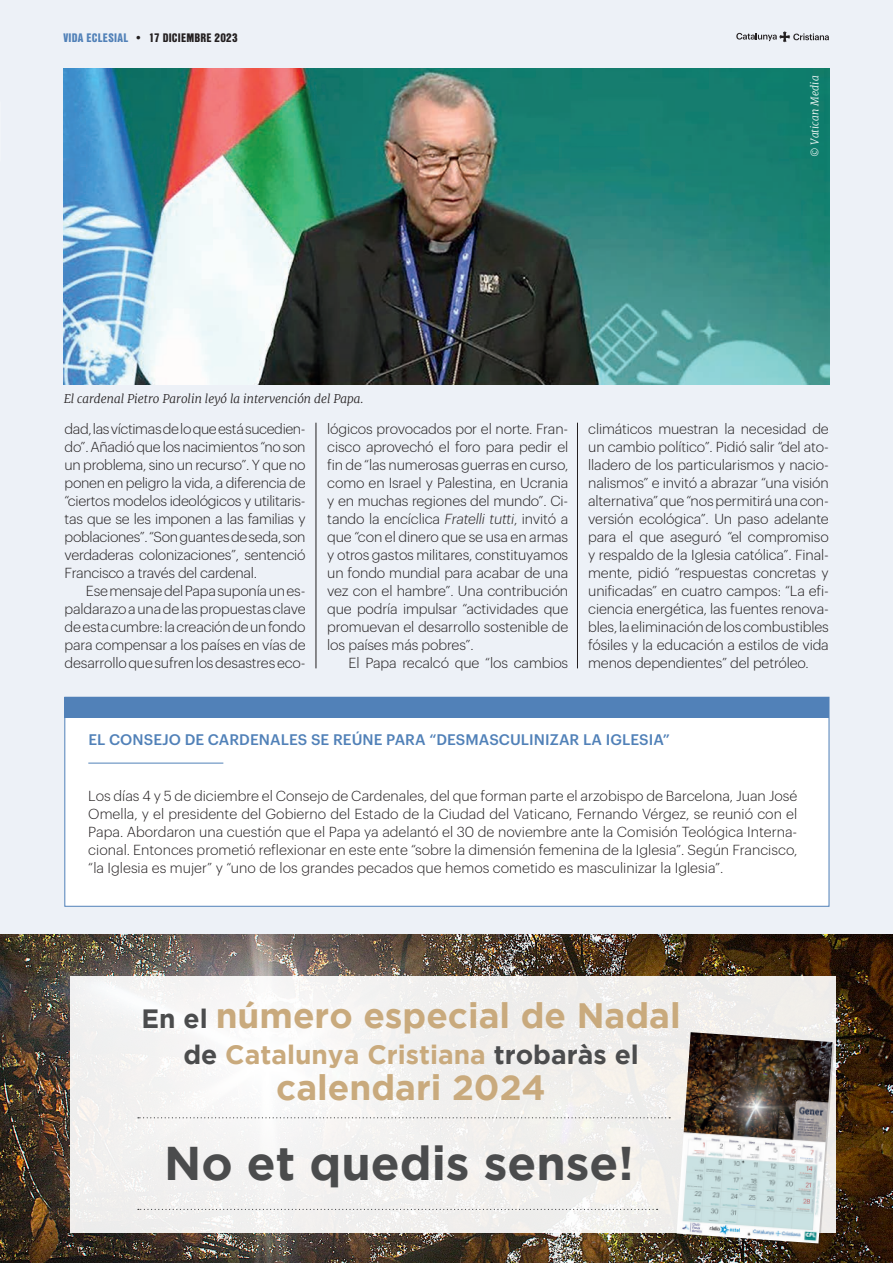
<style>
.page{position:relative;width:893px;height:1263px;background:#fff}
.page>*{position:absolute;margin:0;border:0;box-sizing:border-box;transform-origin:0 0}
.t1{font:700 47.25px "Gotham";color:#4b4c4d}
.t2{font:700 35.25px "Gotham";color:#c9aa7d}
.t3{font:700 26.4px "Gotham";color:#c9aa7d}
.t4{font:500 15px "Graphik";letter-spacing:.005em;color:#5181b8}
.TEXTO_PPAL_ESP_V_E{font:300 14.25px/18px "Graphik";letter-spacing:-.01em;color:#231f20;text-align:justify}
.PEU_FOTO{font:italic 300 12px "Merriweather";color:#231f20}
.t5{font:900 12px "Nimbus San Con LOT";letter-spacing:.02em;color:#231f20}
.CODINACHPETIT{font:italic 300 10.5px "Merriweather";letter-spacing:.01em;color:#fff}
.s1{color:#5181b8}
.s2{font-style:italic}
.s3{font-size:26.4px;color:#4b4c4d}
.s4{color:#4b4c4d}
</style>
<div class="page">
<div style="left:0;top:0;width:893px;height:935px;background:#edf1f7"></div>
<img style="left:64px;top:68px;width:765px;height:316px">
<hr style="left:316px;top:423px;width:1px;height:245px;background:#231f20">
<div style="left:65px;top:697px;width:764px;height:209px;background:#fff"></div>
<div style="left:64px;top:697px;width:765px;height:20px;background:#5181b8"></div>
<hr style="left:88px;top:763px;width:135px;height:1px;background:#5181b8">
<hr style="left:577px;top:423px;width:1px;height:245px;background:#231f20">
<img style="left:0;top:934px;width:893px;height:329px">
<div style="left:70px;top:976px;width:766px;height:256px;background:#f2f1ef"></div>
<div style="left:678px;top:1034px;width:156px;height:211px;background:#231f20;opacity:.2"></div>
<img style="left:677px;top:1032px;width:155px;height:211px">
<svg style="left:138px;top:1209px;width:520px;height:1px"></svg>
<svg style="left:138px;top:1117px;width:532px;height:1px"></svg>
<svg style="left:736px;top:31px;width:93px;height:11px"></svg>
<p class="t5" style="left:63px;top:28px;width:176px"><span class="s1">VIDA ECLESIAL</span> • 17 DICIEMBRE 2023</p>
<p class="CODINACHPETIT" style="left:808px;top:157px;width:83px;rotate:-90deg">© Vatican Media</p>
<p class="PEU_FOTO" style="left:64px;top:391px;width:301px">El cardenal Pietro Parolin leyó la intervención del Papa.</p>
<p class="TEXTO_PPAL_ESP_V_E" style="left:65px;top:419px;width:242px">dad, las víctimas de lo que está sucedien&shy;do”. Añadió que los nacimientos “no son un problema, sino un recurso”. Y que no ponen en peligro la vida, a diferencia de “ciertos modelos ideológicos y utilitaris&shy;tas que se les imponen a las familias y poblaciones”. “Son guantes de seda, son verdaderas colonizaciones”, sentenció Francisco a través del cardenal.</p>
<p class="TEXTO_PPAL_ESP_V_E" style="left:65px;top:581px;width:242px;text-indent:21px">Ese mensaje del Papa suponía un es&shy;paldarazo a una de las propuestas clave de esta cumbre: la creación de un fondo para compensar a los países en vías de desarrollo que sufren los desastres eco-</p>
<p class="TEXTO_PPAL_ESP_V_E" style="left:327px;top:419px;width:242px">lógicos provocados por el norte. Fran&shy;cisco aprovechó el foro para pedir el fin de “las numerosas guerras en curso, como en Israel y Palestina, en Ucrania y en muchas regiones del mundo”. Ci&shy;tando la encíclica <span class="s2">Fratelli tutti</span>, invitó a que “con el dinero que se usa en armas y otros gastos militares, constituyamos un fondo mundial para acabar de una vez con el hambre”. Una contribución que podría impulsar “actividades que promuevan el desarrollo sostenible de los países más pobres”.</p>
<p class="TEXTO_PPAL_ESP_V_E" style="left:349px;top:653px;width:221px">El Papa recalcó que “los cambios</p>
<p class="TEXTO_PPAL_ESP_V_E" style="left:588px;top:419px;width:242px">climáticos muestran la necesidad de un cambio político”. Pidió salir “del ato&shy;lladero de los particularismos y nacio&shy;nalismos” e invitó a abrazar “una visión alternativa” que “nos permitirá una con&shy;versión ecológica”. Un paso adelante para el que aseguró “el compromiso y respaldo de la Iglesia católica”. Final&shy;mente, pidió “respuestas concretas y unificadas” en cuatro campos: “La efi&shy;ciencia energética, las fuentes renova&shy;bles, la eliminación de los combustibles fósiles y la educación a estilos de vida menos dependientes” del petróleo.</p>
<p class="t4" style="left:88px;top:728px;width:583px">EL CONSEJO DE CARDENALES SE REÚNE PARA “DESMASCULINIZAR LA IGLESIA”</p>
<p class="TEXTO_PPAL_ESP_V_E" style="left:88px;top:786px;width:710px">Los días 4 y 5 de diciembre el Consejo de Cardenales, del que forman parte el arzobispo de Barcelona, Juan José Omella, y el presidente del Gobierno del Estado de la Ciudad del Vaticano, Fernando Vérgez, se reunió con el Papa. Abordaron una cuestión que el Papa ya adelantó el 30 de noviembre ante la Comisión Teológica Interna&shy;cional. Entonces prometió reflexionar en este ente “sobre la dimensión femenina de la Iglesia”. Según Francisco, “la Iglesia es mujer” y “uno de los grandes pecados que hemos cometido es masculinizar la Iglesia”.</p>
<h2 class="t2" style="left:141px;top:995px;width:541px"><span class="s3">En el</span> número especial de Nadal</h2>
<h3 class="t3" style="left:183px;top:1039px;width:457px"><span class="s4">de</span> Catalunya Cristiana <span class="s4">trobaràs el</span></h3>
<h2 class="t2" style="left:276px;top:1067px;width:271px">calendari 2024</h2>
<h1 class="t1" style="left:164px;top:1136px;width:471px">No et quedis sense!</h1>
</div>
